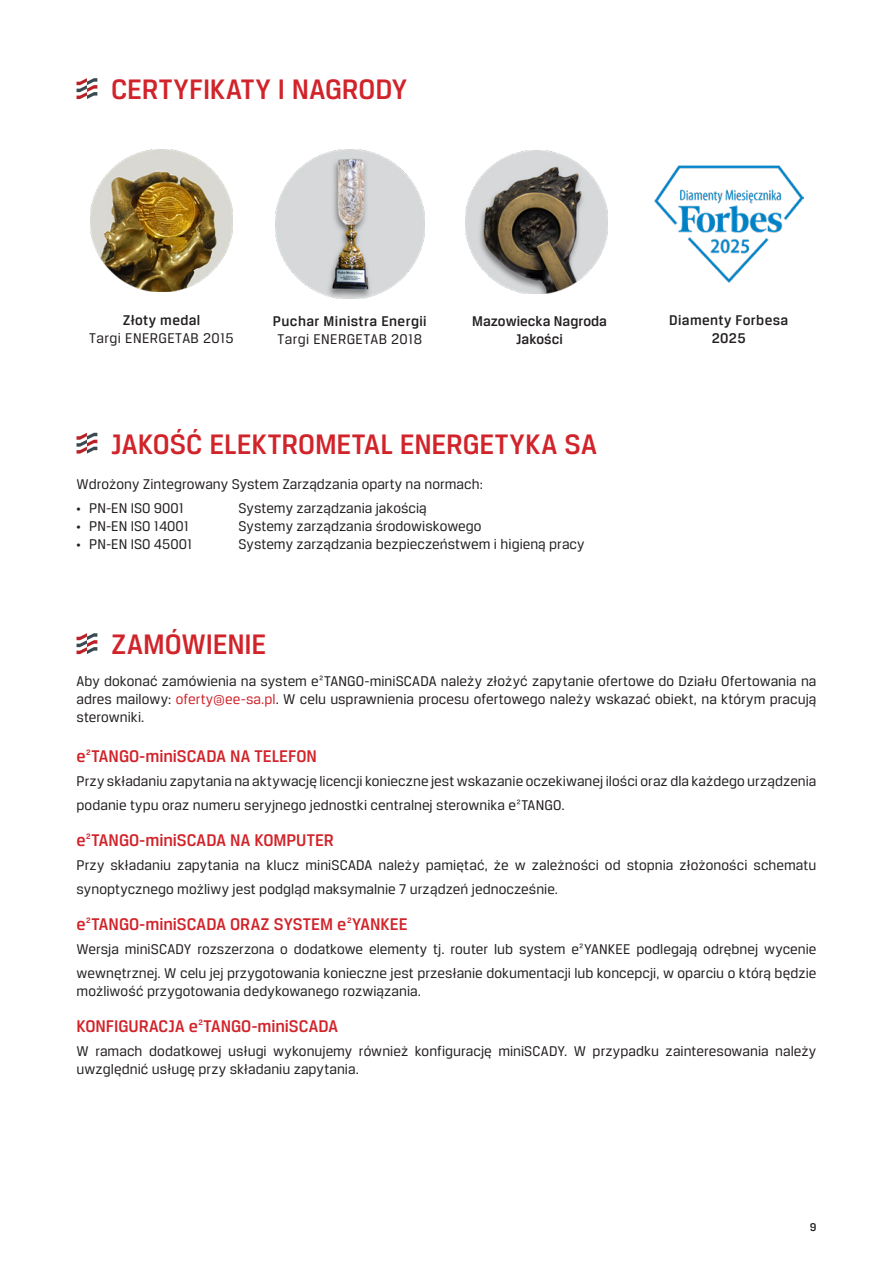
<style>
.page{position:relative;width:893px;height:1263px;background:#fff}
.page>*{position:absolute;margin:0;border:0;box-sizing:border-box;transform-origin:0 0}
.duze_naglowki{font:500 30px "Breuer Text";letter-spacing:-.005em;color:#d1232a}
.Breuer_8pt{font:500 18px "Breuer Text";letter-spacing:-.005em;color:#d1232a}
.Breuer_8pt-2{font:15px/18px "Breuer Text";color:#231f20}
.Breuer_10pt_12int_2mm_przed{font:15px "Breuer Text";color:#231f20}
.Breuer_10pt_12int_2mm_przed-2{font:500 15px "Breuer Text";letter-spacing:.025em;color:#231f20}
.Breuer_8pt-3{font:15px "Breuer Text";letter-spacing:.025em;color:#231f20}
.Breuer_10pt_12int_2mm_przed-3{font:500 15px/18px "Breuer Text";color:#231f20;text-align:center}
.t1{font:500 12px "Breuer Text";color:#231f20}
.s1{font-family:"Myriad Pro"}
.s2{color:#d1232a}
</style>
<div class="page">
<img style="left:275px;top:149px;width:149px;height:149px">
<img style="left:654px;top:165px;width:149px;height:117px">
<img style="left:90px;top:149px;width:143px;height:143px">
<img style="left:465px;top:151px;width:143px;height:142px">
<svg style="left:77px;top:78px;width:20px;height:21px"></svg>
<svg style="left:77px;top:433px;width:20px;height:21px"></svg>
<svg style="left:77px;top:633px;width:20px;height:21px"></svg>
<p class="duze_naglowki" style="left:111px;top:72px;width:298px">CERTYFIKATY I NAGRODY</p>
<p class="Breuer_10pt_12int_2mm_przed-2" style="left:123px;top:311px;width:79px">Złoty medal</p>
<p class="Breuer_8pt-3" style="left:89px;top:329px;width:146px">Targi ENERGETAB 2015</p>
<p class="Breuer_10pt_12int_2mm_przed-2" style="left:273px;top:312px;width:155px">Puchar Ministra Energii</p>
<p class="Breuer_8pt-3" style="left:278px;top:331px;width:146px">Targi ENERGETAB 2018</p>
<p class="Breuer_10pt_12int_2mm_przed-3" style="left:472px;top:312px;width:136px">Mazowiecka Nagroda<br>Jakości</p>
<p class="Breuer_10pt_12int_2mm_przed-2" style="left:669px;top:312px;width:121px">Diamenty Forbesa</p>
<p class="Breuer_10pt_12int_2mm_przed-2" style="left:712px;top:330px;width:35px">2025</p>
<p class="duze_naglowki" style="left:111px;top:427px;width:487px">JAKOŚĆ ELEKTROMETAL ENERGETYKA SA</p>
<p class="Breuer_10pt_12int_2mm_przed" style="left:77px;top:476px;width:408px">Wdrożony Zintegrowany System Zarządzania oparty na normach:</p>
<p class="Breuer_8pt-2" style="left:77px;top:499px;width:109px"><span class="s1">•</span> PN-EN ISO 9001</p>
<p class="Breuer_8pt-2" style="left:239px;top:499px;width:190px">Systemy zarządzania jakością</p>
<p class="Breuer_8pt-2" style="left:77px;top:517px;width:114px"><span class="s1">•</span> PN-EN ISO 14001</p>
<p class="Breuer_8pt-2" style="left:239px;top:517px;width:244px">Systemy zarządzania środowiskowego</p>
<p class="Breuer_8pt-2" style="left:77px;top:535px;width:117px"><span class="s1">•</span> PN-EN ISO 45001</p>
<p class="Breuer_8pt-2" style="left:239px;top:535px;width:347px">Systemy zarządzania bezpieczeństwem i higieną pracy</p>
<p class="duze_naglowki" style="left:111px;top:627px;width:157px">ZAMÓWIENIE</p>
<p class="Breuer_8pt-2" style="left:77px;top:672px;width:741px;text-align:justify">Aby dokonać zamówienia na system e²TANGO-miniSCADA należy złożyć zapytanie ofertowe do Działu Ofertowania na adres mailowy: <span class="s2">oferty@ee-sa.pl</span>. W celu usprawnienia procesu ofertowego należy wskazać obiekt, na którym pracują sterowniki.</p>
<p class="Breuer_8pt" style="left:77px;top:746px;width:242px">e²TANGO-miniSCADA NA TELEFON</p>
<p class="Breuer_8pt-2" style="left:77px;top:769px;width:741px;line-height:24px">Przy składaniu zapytania na aktywację licencji konieczne jest wskazanie oczekiwanej ilości oraz dla każdego urządzenia podanie typu oraz numeru seryjnego jednostki centralnej sterownika e²TANGO.</p>
<p class="Breuer_8pt" style="left:77px;top:830px;width:259px">e²TANGO-miniSCADA NA KOMPUTER</p>
<p class="Breuer_8pt-2" style="left:77px;top:853px;width:741px;line-height:24px">Przy składaniu zapytania na klucz miniSCADA należy pamiętać, że w zależności od stopnia złożoności schematu synoptycznego możliwy jest podgląd maksymalnie 7 urządzeń jednocześnie.</p>
<p class="Breuer_8pt" style="left:77px;top:914px;width:333px">e²TANGO-miniSCADA ORAZ SYSTEM e²YANKEE</p>
<p class="Breuer_8pt-2" style="left:77px;top:937px;width:741px;line-height:24px">Wersja miniSCADY rozszerzona o dodatkowe elementy tj. router lub system e²YANKEE podlegają odrębnej wycenie wewnętrznej. W celu jej przygotowania konieczne jest przesłanie dokumentacji lub koncepcji, w oparciu o którą będzie</p>
<p class="Breuer_8pt-2" style="left:77px;top:982px;width:346px">możliwość przygotowania dedykowanego rozwiązania.</p>
<p class="Breuer_8pt" style="left:77px;top:1016px;width:263px">KONFIGURACJA e²TANGO-miniSCADA</p>
<p class="Breuer_8pt-2" style="left:77px;top:1042px;width:741px">W ramach dodatkowej usługi wykonujemy również konfigurację miniSCADY. W przypadku zainteresowania należy uwzględnić usługę przy składaniu zapytania.</p>
<p class="t1" style="left:810px;top:1220px;width:8px">9</p>
</div>
